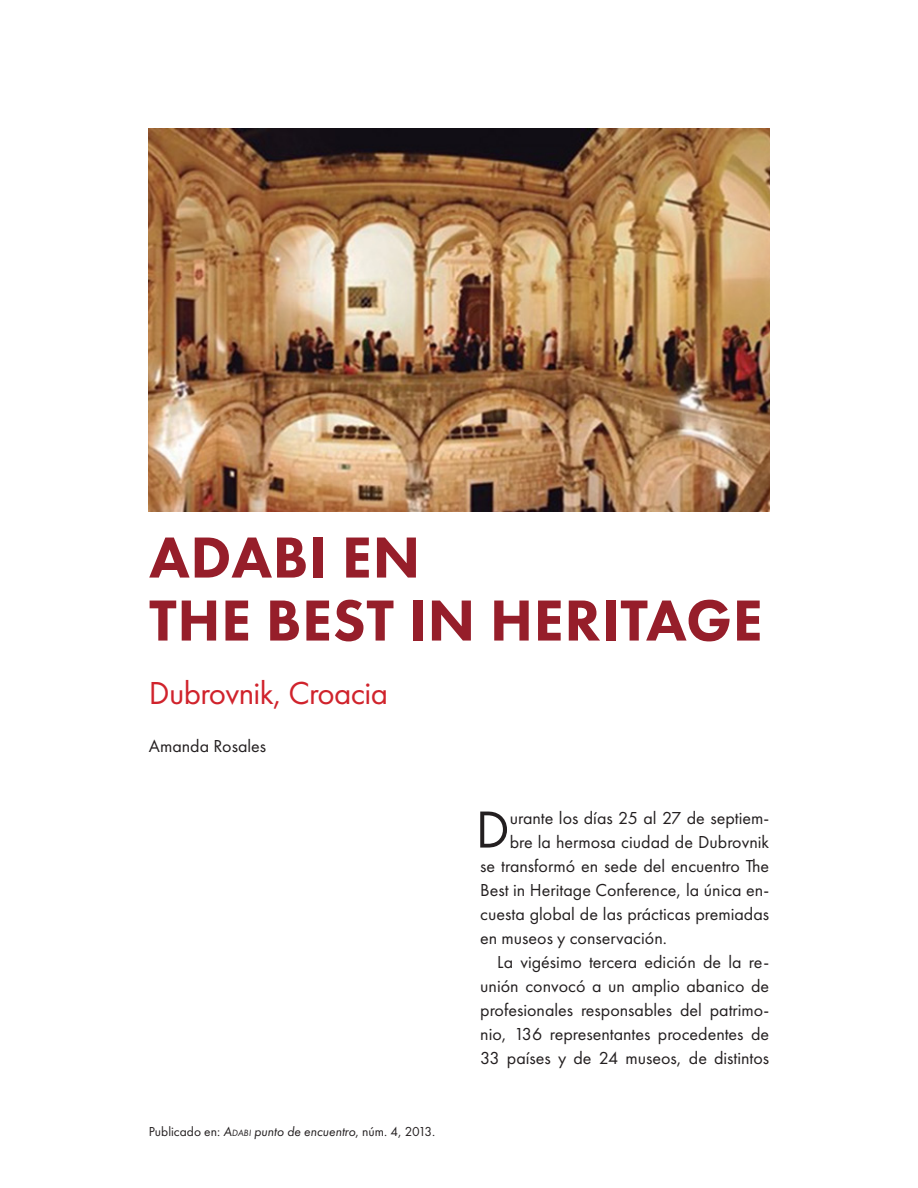
<style>
.page{position:relative;width:918px;height:1188px;background:#fff}
.page>*{position:absolute;margin:0;border:0;box-sizing:border-box;transform-origin:0 0}
.t1{font:800 60px "Futura PT";letter-spacing:.01em;color:#961e2a}
.p1{font:54px "Futura PT";color:#231f20}
.t2{font:33px "Futura PT";letter-spacing:-.02em;color:#d0232c}
.p1-2{font:18px "Futura PT";color:#231f20}
.p2{font:18px/24px "Futura PT";color:#231f20;text-align:justify}
.autor{font:18px "Futura PT";color:#231f20}
.t3{font:13.5px "Futura PT";color:#231f20}
.s1{font-style:italic}
.s2{font-style:italic;font-size:9.45px}
</style>
<div class="page">
<img style="left:149px;top:128px;width:620px;height:384px">
<p class="t1" style="left:149px;top:520px;width:273px">ADABI EN</p>
<p class="t1" style="left:149px;top:583px;width:615px">THE BEST IN HERITAGE</p>
<p class="t2" style="left:149px;top:673px;width:241px">Dubrovnik, Croacia</p>
<p class="autor" style="left:149px;top:735px;width:119px">Amanda Rosales</p>
<p class="t3" style="left:149px;top:1124px;width:288px">Publicado en: <span class="s1">A</span><span class="s2">dabi</span> <span class="s1">punto de encuentro</span>, núm. 4, 2013.</p>
<p class="p1" style="left:476px;top:798px;width:36px">D</p>
<p class="p1-2" style="left:510px;top:807px;width:261px">urante los días 25 al 27 de septiem-</p>
<p class="p1-2" style="left:510px;top:831px;width:261px">bre la hermosa ciudad de Dubrovnik</p>
<p class="p1-2" style="left:480px;top:855px;width:290px">se transformó en sede del encuentro The</p>
<p class="p1-2" style="left:480px;top:879px;width:290px">Best in Heritage Conference, la única en-</p>
<p class="p1-2" style="left:480px;top:903px;width:290px">cuesta global de las prácticas premiadas</p>
<p class="p1-2" style="left:480px;top:927px;width:188px">en museos y conservación.</p>
<p class="p2" style="left:480px;top:949px;width:290px;text-indent:17px">La vigésimo tercera edición de la re&shy;unión convocó a un amplio abanico de profesionales responsables del patrimo&shy;nio, 136 representantes procedentes de 33 países y de 24 museos, de distintos</p>
</div>
